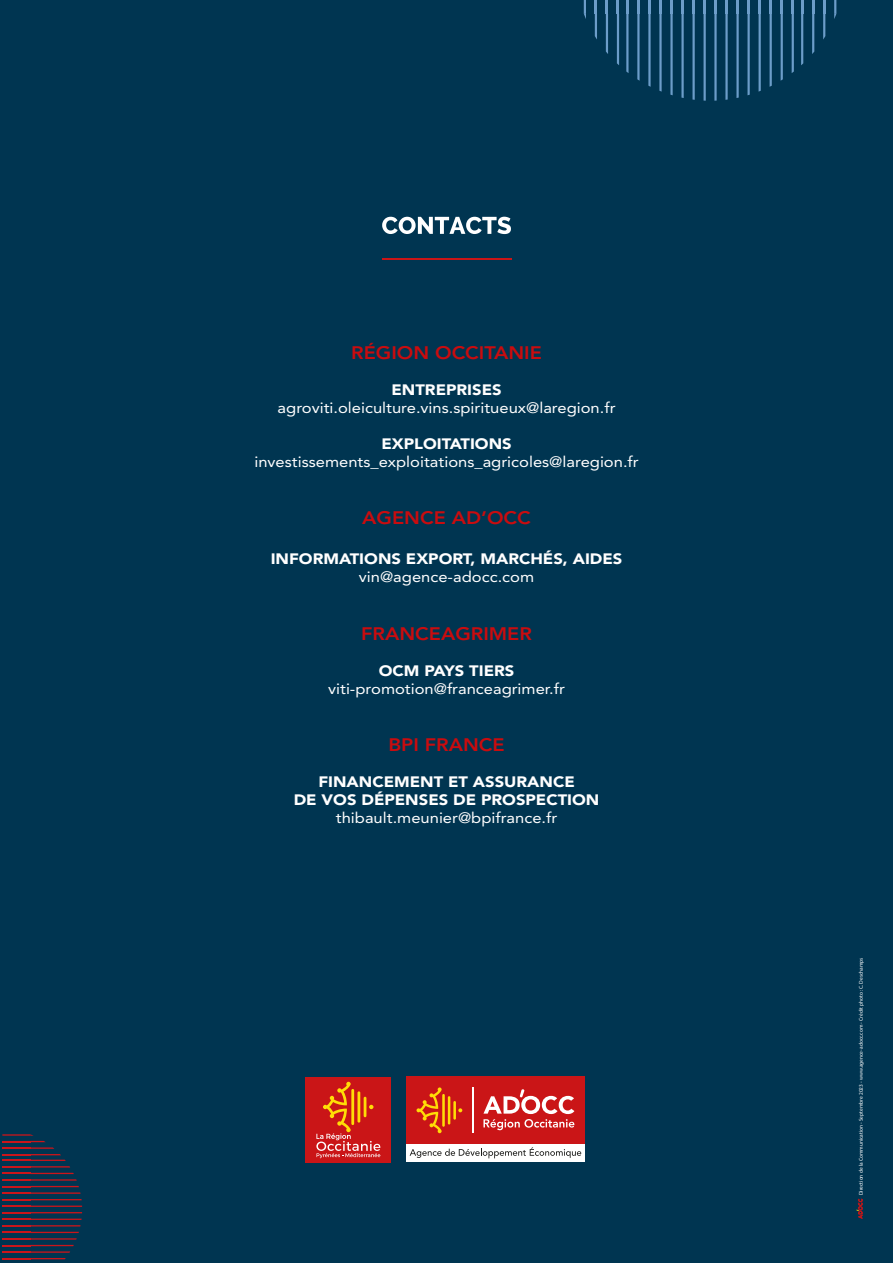
<style>
.page{position:relative;width:893px;height:1263px;background:#003551}
.page>*{position:absolute;margin:0;border:0;box-sizing:border-box;transform-origin:0 0}
.t1{font:800 18px "Avenir LT Std";color:#c90c0f;scale:1.1 1}
.t2{font:15px "Avenir LT Std";color:#fff;scale:1.1 1}
.t3{font:900 15px/18px "Avenir LT Std";color:#fff;text-align:center;scale:1.1 1}
.t4{font:5.4px "Myriad Pro";color:#fff}
</style>
<div class="page">
<div style="left:406px;top:1144px;width:179px;height:18px;background:#fff"></div>
<svg style="left:410px;top:1147px;width:171px;height:11px"></svg>
<div style="left:406px;top:1077px;width:179px;height:67px;background:#ca1517"></div>
<hr style="left:442px;top:1094px;width:3px;height:33px;background:#ffdd06">
<hr style="left:448px;top:1096px;width:2px;height:28px;background:#ffdd06">
<hr style="left:453px;top:1101px;width:3px;height:19px;background:#ffdd06">
<svg style="left:458px;top:1108px;width:4px;height:4px"></svg>
<svg style="left:416px;top:1087px;width:26px;height:46px"></svg>
<hr style="left:472px;top:1087px;width:1px;height:46px;background:#fff">
<svg style="left:483px;top:1089px;width:91px;height:41px"></svg>
<div style="left:306px;top:1077px;width:85px;height:85px;background:#ca1517"></div>
<svg style="left:316px;top:1082px;width:64px;height:76px"></svg>
<svg style="left:382px;top:217px;width:129px;height:17px"></svg>
<hr style="left:382px;top:259px;width:129px;height:1px;background:#ca1517">
<svg style="left:2px;top:1232px;width:77px;height:7px"></svg>
<svg style="left:2px;top:1245px;width:72px;height:14px"></svg>
<svg style="left:2px;top:1134px;width:68px;height:33px"></svg>
<svg style="left:2px;top:1173px;width:80px;height:53px"></svg>
<svg style="left:606px;top:0;width:2px;height:54px"></svg>
<svg style="left:584px;top:0;width:2px;height:19px"></svg>
<svg style="left:595px;top:0;width:2px;height:39px"></svg>
<svg style="left:617px;top:0;width:2px;height:65px"></svg>
<hr style="left:659px;top:0;width:3px;height:14px;background:#6c9dc9">
<hr style="left:681px;top:0;width:3px;height:14px;background:#6c9dc9">
<hr style="left:670px;top:0;width:3px;height:14px;background:#6c9dc9">
<hr style="left:648px;top:0;width:3px;height:14px;background:#6c9dc9">
<hr style="left:637px;top:0;width:3px;height:14px;background:#6c9dc9">
<hr style="left:692px;top:0;width:3px;height:14px;background:#6c9dc9">
<hr style="left:703px;top:0;width:3px;height:14px;background:#6c9dc9">
<svg style="left:681px;top:14px;width:3px;height:84px"></svg>
<svg style="left:670px;top:14px;width:3px;height:81px"></svg>
<svg style="left:692px;top:14px;width:3px;height:86px"></svg>
<svg style="left:648px;top:14px;width:3px;height:73px"></svg>
<svg style="left:659px;top:14px;width:3px;height:78px"></svg>
<svg style="left:626px;top:0;width:2px;height:73px"></svg>
<svg style="left:637px;top:14px;width:3px;height:67px"></svg>
<svg style="left:703px;top:14px;width:3px;height:87px"></svg>
<svg style="left:812px;top:0;width:2px;height:54px"></svg>
<svg style="left:801px;top:0;width:2px;height:65px"></svg>
<svg style="left:823px;top:0;width:2px;height:40px"></svg>
<svg style="left:834px;top:0;width:3px;height:19px"></svg>
<hr style="left:714px;top:0;width:3px;height:14px;background:#6c9dc9">
<hr style="left:747px;top:0;width:3px;height:14px;background:#6c9dc9">
<hr style="left:736px;top:0;width:3px;height:14px;background:#6c9dc9">
<hr style="left:758px;top:0;width:3px;height:14px;background:#6c9dc9">
<hr style="left:725px;top:0;width:3px;height:14px;background:#6c9dc9">
<svg style="left:781px;top:0;width:2px;height:81px"></svg>
<svg style="left:758px;top:14px;width:3px;height:78px"></svg>
<svg style="left:747px;top:14px;width:3px;height:81px"></svg>
<svg style="left:792px;top:0;width:2px;height:73px"></svg>
<svg style="left:736px;top:14px;width:3px;height:84px"></svg>
<svg style="left:714px;top:14px;width:3px;height:87px"></svg>
<svg style="left:770px;top:0;width:2px;height:87px"></svg>
<svg style="left:725px;top:14px;width:3px;height:86px"></svg>
<svg style="left:856px;top:1198px;width:7px;height:21px"></svg>
<p class="t1" style="left:351px;top:342px;width:175px">RÉGION OCCITANIE</p>
<p class="t3" style="left:391px;top:380px;width:102px">ENTREPRISES</p>
<p class="t2" style="left:278px;top:399px;width:309px">agroviti.oleiculture.vins.spiritueux@laregion.fr</p>
<p class="t3" style="left:381px;top:434px;width:120px">EXPLOITATIONS</p>
<p class="t2" style="left:254px;top:453px;width:351px">investissements_exploitations_agricoles@laregion.fr</p>
<p class="t1" style="left:362px;top:507px;width:155px">AGENCE AD’OCC</p>
<p class="t3" style="left:271px;top:550px;width:321px">INFORMATIONS EXPORT, MARCHÉS, AIDES</p>
<p class="t2" style="left:359px;top:568px;width:161px">vin@agence-adocc.com</p>
<p class="t1" style="left:361px;top:623px;width:157px">FRANCEAGRIMER</p>
<p class="t3" style="left:379px;top:661px;width:125px">OCM PAYS TIERS</p>
<p class="t2" style="left:328px;top:680px;width:217px">viti-promotion@franceagrimer.fr</p>
<p class="t1" style="left:388px;top:734px;width:107px">BPI FRANCE</p>
<p class="t3" style="left:294px;top:773px;width:279px">FINANCEMENT ET ASSURANCE<br>DE VOS DÉPENSES DE PROSPECTION</p>
<p class="t2" style="left:336px;top:809px;width:203px">thibault.meunier@bpifrance.fr</p>
<p class="t4" style="left:858px;top:1195px;width:239px;rotate:-90deg">Direction de la Communication - Septembre 2023 - www.agence-adocc.com - Crédit photo : C. Deschamps</p>
</div>
